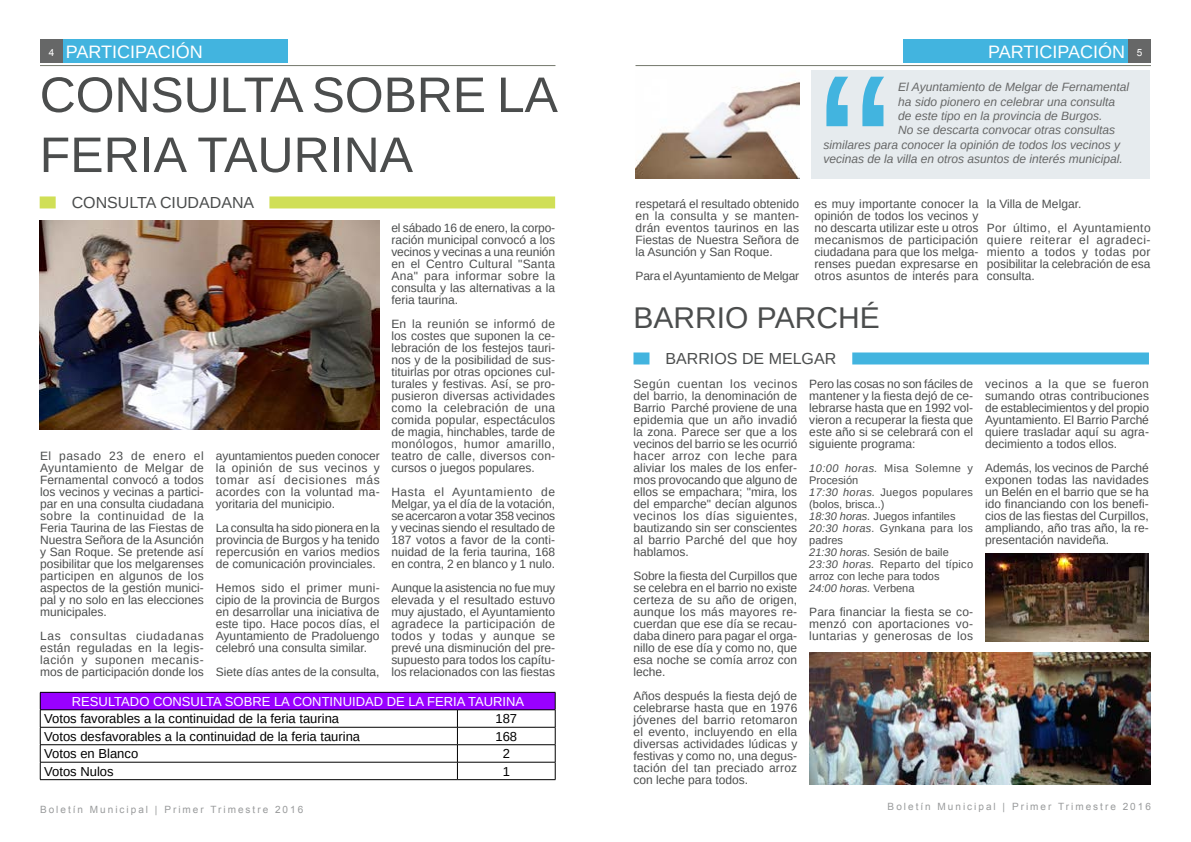
<style>
.page{position:relative;width:1191px;height:842px;background:#fff}
.page>*{position:absolute;margin:0;border:0;box-sizing:border-box;transform-origin:0 0}
.t1{font:50px "Arimo";color:#4b4d4d}
.t2{font:30px "Arimo";color:#4b4d4d}
.t3{font:18px "Arimo";color:#fff}
.t4{font:16px "Arimo";color:#4b4d4d}
.t5{font:13px "Arimo";color:#000}
.t6{font:13px "Arimo";color:#fff}
.t7{font:12px/12px "Arimo";color:#4b4d4d;text-align:justify}
.t8{font:italic 12px "Arimo";color:#666767}
.t9{font:12px/24px "Arimo";letter-spacing:.03em;color:#4b4d4d}
.t10{font:11px/12px "Arimo";color:#4b4d4d}
.t11{font:10px "Arial";letter-spacing:.2em;color:#999b9c}
.t12{font:10px "Arial";color:#fff}
.s1{font-style:italic}
</style>
<div class="page">
<div style="left:1128px;top:40px;width:23px;height:23px;background:#666767"></div>
<div style="left:40px;top:40px;width:23px;height:23px;background:#666767"></div>
<hr style="left:635px;top:65px;width:516px;height:1px;background:#73776c">
<hr style="left:40px;top:65px;width:515px;height:1px;background:#73776c">
<img style="left:635px;top:81px;width:164px;height:97px">
<div style="left:63px;top:40px;width:225px;height:23px;background:#42b4df"></div>
<div style="left:903px;top:40px;width:225px;height:23px;background:#42b4df"></div>
<div style="left:811px;top:70px;width:339px;height:108px;background:#e6ebee"></div>
<svg style="left:826px;top:77px;width:58px;height:49px"></svg>
<img style="left:40px;top:221px;width:340px;height:208px">
<div style="left:40px;top:692px;width:515px;height:18px;background:#90f"></div>
<hr style="left:40px;top:692px;width:417px;height:1px;background:#000">
<hr style="left:457px;top:692px;width:98px;height:1px;background:#000">
<hr style="left:40px;top:709px;width:417px;height:1px;background:#000">
<hr style="left:457px;top:709px;width:98px;height:1px;background:#000">
<hr style="left:40px;top:727px;width:417px;height:1px;background:#000">
<hr style="left:457px;top:727px;width:98px;height:1px;background:#000">
<hr style="left:40px;top:744px;width:417px;height:1px;background:#000">
<hr style="left:457px;top:744px;width:98px;height:1px;background:#000">
<hr style="left:40px;top:762px;width:417px;height:1px;background:#000">
<svg style="left:40px;top:693px;width:1px;height:86px"></svg>
<hr style="left:457px;top:762px;width:98px;height:1px;background:#000">
<svg style="left:457px;top:710px;width:1px;height:69px"></svg>
<svg style="left:555px;top:693px;width:1px;height:86px"></svg>
<hr style="left:40px;top:779px;width:417px;height:1px;background:#000">
<hr style="left:457px;top:779px;width:98px;height:1px;background:#000">
<img style="left:809px;top:652px;width:342px;height:132px">
<div style="left:633px;top:352px;width:16px;height:12px;background:#42b4df"></div>
<div style="left:852px;top:352px;width:297px;height:12px;background:#42b4df"></div>
<img style="left:985px;top:554px;width:164px;height:87px">
<div style="left:40px;top:196px;width:16px;height:12px;background:#d0df56"></div>
<div style="left:269px;top:196px;width:286px;height:12px;background:#d0df56"></div>
<h3 class="t3" style="left:66px;top:40px;width:139px">PARTICIPACIÓN</h3>
<h3 class="t3" style="left:988px;top:40px;width:139px">PARTICIPACIÓN</h3>
<p class="t8" style="left:898px;top:79px;width:232px">El Ayuntamiento de Melgar de Fernamental</p>
<p class="t8" style="left:898px;top:93px;width:218px">ha sido pionero en celebrar una consulta</p>
<p class="t8" style="left:898px;top:108px;width:206px">de este tipo en la provincia de Burgos.</p>
<p class="t8" style="left:898px;top:122px;width:218px">No se descarta convocar otras consultas</p>
<p class="t8" style="left:823px;top:137px;width:298px">similares para conocer la opinión de todos los vecinos y</p>
<p class="t8" style="left:823px;top:151px;width:301px">vecinas de la villa en otros asuntos de interés municipal.</p>
<p class="t12" style="left:49px;top:46px;width:7px">4</p>
<p class="t12" style="left:1136px;top:46px;width:7px">5</p>
<h1 class="t1" style="left:40px;top:63px;width:34px">consulta</h1>
<h1 class="t1" style="left:311px;top:63px;width:36px">sobre</h1>
<h1 class="t1" style="left:497px;top:63px;width:30px">la</h1>
<h1 class="t1" style="left:40px;top:123px;width:30px">feria</h1>
<h1 class="t1" style="left:197px;top:123px;width:32px">taurina</h1>
<h3 class="t4" style="left:72px;top:192px;width:99px">CONSULTA ciudadana</h3>
<p class="t7" style="left:635px;top:198px;width:165px">respetará el resultado obtenido en la consulta y se manten&shy;drán eventos taurinos en las Fiestas de Nuestra Señora de la Asunción y San Roque.</p>
<p class="t7" style="left:635px;top:270px;width:165px">Para el Ayuntamiento de Melgar</p>
<p class="t7" style="left:814px;top:198px;width:165px">es muy importante conocer la opinión de todos los vecinos y no descarta utilizar este u otros mecanismos de participación ciudadana para que los melga&shy;renses puedan expresarse en otros asuntos de interés para</p>
<p class="t9" style="left:986px;top:192px;width:165px">la Villa de Melgar.<br>Por último, el Ayuntamiento</p>
<p class="t7" style="left:391px;top:222px;width:165px">el sábado 16 de enero, la corpo&shy;ración municipal convocó a los vecinos y vecinas a una reunión en el Centro Cultural "Santa Ana" para informar sobre la consulta y las alternativas a la feria taurina.</p>
<p class="t7" style="left:391px;top:318px;width:165px">En la reunión se informó de los costes que suponen la ce&shy;lebración de los festejos tauri&shy;nos y de la posibilidad de sus&shy;tituirlas por otras opciones cul&shy;turales y festivas. Así, se pro&shy;pusieron diversas actividades como la celebración de una comida popular, espectáculos de magia, hinchables, tarde de monólogos, humor amarillo, teatro de calle, diversos con&shy;cursos o juegos populares.</p>
<p class="t7" style="left:391px;top:486px;width:165px">Hasta el Ayuntamiento de Melgar, ya el día de la votación, se acercaron a votar 358 vecinos y vecinas siendo el resultado de 187 votos a favor de la conti&shy;nuidad de la feria taurina, 168 en contra, 2 en blanco y 1 nulo.</p>
<p class="t7" style="left:391px;top:582px;width:165px">Aunque la asistencia no fue muy elevada y el resultado estuvo muy ajustado, el Ayuntamiento agradece la participación de todos y todas y aunque se prevé una disminución del pre&shy;supuesto para todos los capítu&shy;los relacionados con las fiestas</p>
<p class="t7" style="left:986px;top:234px;width:165px">quiere reiterar el agradeci&shy;miento a todos y todas por posibilitar la celebración de esa consulta.</p>
<h2 class="t2" style="left:633px;top:299px;width:248px">BARRIO PARCHÉ</h2>
<h3 class="t4" style="left:665px;top:348px;width:172px">BARRIOS DE MELGAR</h3>
<p class="t7" style="left:633px;top:378px;width:165px">Según cuentan los vecinos del barrio, la denominación de Barrio Parché proviene de una epidemia que un año invadió la zona. Parece ser que a los vecinos del barrio se les ocurrió hacer arroz con leche para aliviar los males de los enfer&shy;mos provocando que alguno de ellos se empachara; "mira, los del emparche" decían algunos vecinos los días siguientes, bautizando sin ser conscientes al barrio Parché del que hoy hablamos.</p>
<p class="t7" style="left:633px;top:570px;width:165px">Sobre la fiesta del Curpillos que se celebra en el barrio no existe certeza de su año de origen, aunque los más mayores re&shy;cuerdan que ese día se recau&shy;daba dinero para pagar el orga&shy;nillo de ese día y como no, que esa noche se comía arroz con leche.</p>
<p class="t7" style="left:633px;top:690px;width:165px">Años después la fiesta dejó de celebrarse hasta que en 1976 jóvenes del barrio retomaron el evento, incluyendo en ella diversas actividades lúdicas y festivas y como no, una degus&shy;tación del tan preciado arroz con leche para todos.</p>
<p class="t7" style="left:809px;top:378px;width:165px">Pero las cosas no son fáciles de mantener y la fiesta dejó de ce&shy;lebrarse hasta que en 1992 vol&shy;vieron a recuperar la fiesta que este año si se celebrará con el siguiente programa:</p>
<p class="t10" style="left:809px;top:462px;width:165px"><span class="s1">10:00 horas.</span> Misa Solemne y<br>Procesión<br><span class="s1">17:30 horas.</span> Juegos populares (bolos, brisca..)<br><span class="s1">18:30 horas.</span> Juegos infantiles<br><span class="s1">20:30 horas.</span> Gynkana para los padres<br><span class="s1">21:30 horas.</span> Sesión de baile<br><span class="s1">23:30 horas.</span> Reparto del típico arroz con leche para todos<br><span class="s1">24:00 horas.</span> Verbena</p>
<p class="t7" style="left:809px;top:606px;width:165px">Para financiar la fiesta se co&shy;menzó con aportaciones vo&shy;luntarias y generosas de los</p>
<p class="t7" style="left:985px;top:378px;width:165px">vecinos a la que se fueron sumando otras contribuciones de establecimientos y del propio Ayuntamiento. El Barrio Parché quiere trasladar aquí su agra&shy;decimiento a todos ellos.</p>
<p class="t7" style="left:985px;top:462px;width:165px">Además, los vecinos de Parché exponen todas las navidades un Belén en el barrio que se ha ido financiando con los benefi&shy;cios de las fiestas del Curpillos, ampliando, año tras año, la re&shy;presentación navideña.</p>
<p class="t7" style="left:40px;top:450px;width:165px">El pasado 23 de enero el Ayuntamiento de Melgar de Fernamental convocó a todos los vecinos y vecinas a partici&shy;par en una consulta ciudadana sobre la continuidad de la Feria Taurina de las Fiestas de Nuestra Señora de la Asunción y San Roque. Se pretende así posibilitar que los melgarenses participen en algunos de los aspectos de la gestión munici&shy;pal y no solo en las elecciones municipales.</p>
<p class="t7" style="left:40px;top:630px;width:165px">Las consultas ciudadanas están reguladas en la legis&shy;lación y suponen mecanis&shy;mos de participación donde los</p>
<p class="t7" style="left:216px;top:450px;width:165px">ayuntamientos pueden conocer la opinión de sus vecinos y tomar así decisiones más acordes con la voluntad ma&shy;yoritaria del municipio.</p>
<p class="t7" style="left:216px;top:522px;width:165px">La consulta ha sido pionera en la provincia de Burgos y ha tenido repercusión en varios medios de comunicación provinciales.</p>
<p class="t7" style="left:216px;top:582px;width:165px">Hemos sido el primer muni&shy;cipio de la provincia de Burgos en desarrollar una iniciativa de este tipo. Hace pocos días, el Ayuntamiento de Pradoluengo celebró una consulta similar.</p>
<p class="t7" style="left:216px;top:666px;width:165px">Siete días antes de la consulta,</p>
<p class="t6" style="left:72px;top:693px;width:454px">RESULTADO CONSULTA SOBRE LA CONTINUIDAD DE LA FERIA TAURINA</p>
<p class="t5" style="left:44px;top:710px;width:296px">Votos favorables a la continuidad de la feria taurina</p>
<p class="t5" style="left:495px;top:710px;width:23px">187</p>
<p class="t5" style="left:44px;top:728px;width:317px">Votos desfavorables a la continuidad de la feria taurina</p>
<p class="t5" style="left:495px;top:728px;width:23px">168</p>
<p class="t5" style="left:44px;top:745px;width:95px">Votos en Blanco</p>
<p class="t5" style="left:503px;top:745px;width:9px">2</p>
<p class="t5" style="left:44px;top:763px;width:71px">Votos Nulos</p>
<p class="t5" style="left:503px;top:763px;width:9px">1</p>
<p class="t11" style="left:40px;top:802px;width:265px">Boletín Municipal | Primer Trimestre 2016</p>
<p class="t11" style="left:887px;top:800px;width:265px">Boletín Municipal | Primer Trimestre 2016</p>
</div>
